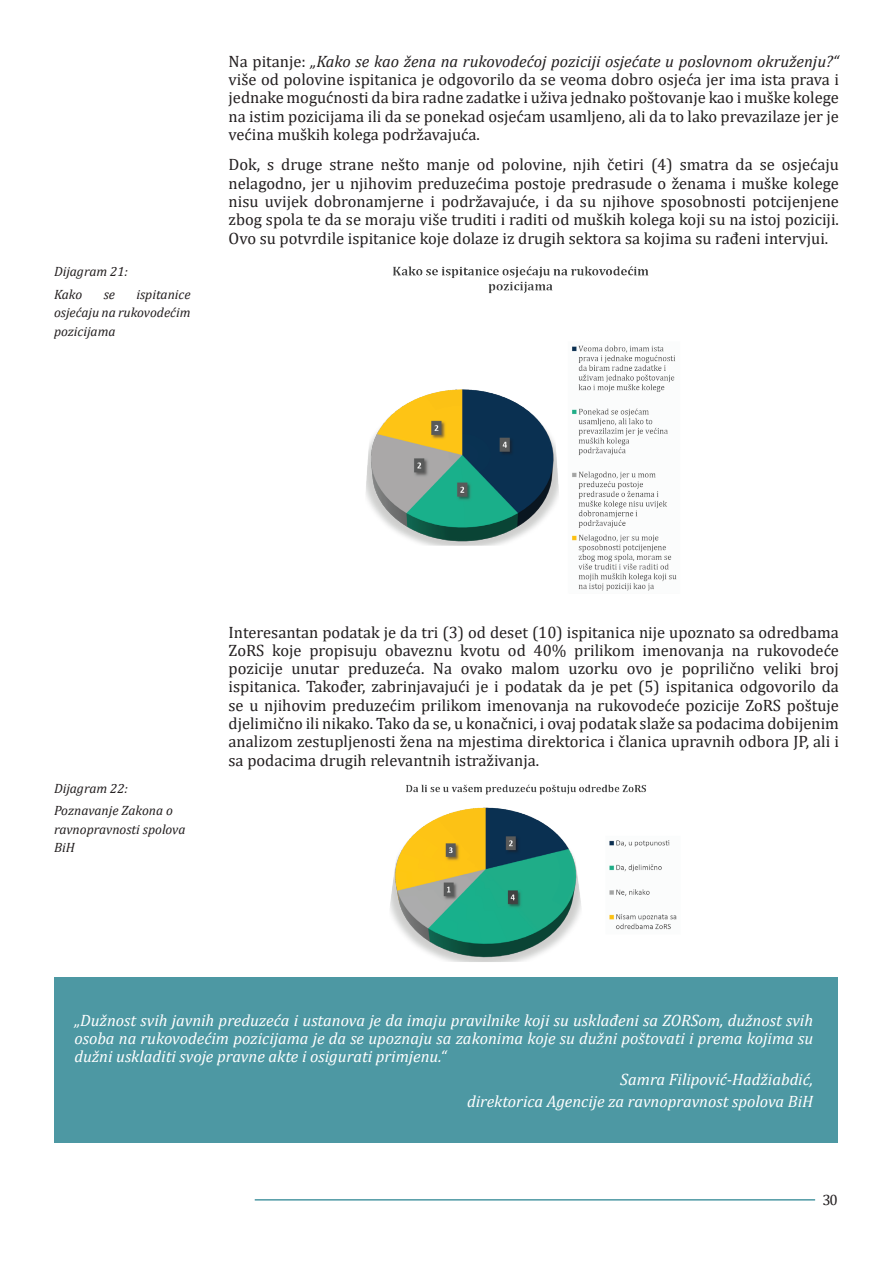
<style>
.page{position:relative;width:893px;height:1263px;background:#fff}
.page>*{position:absolute;margin:0;border:0;box-sizing:border-box;transform-origin:0 0}
.t1{font:16.5px/18.3px "Cambria";color:#231f20;text-align:justify}
.t2{font:italic 16.5px/18.3px "Cambria";color:#fff;text-align:justify}
.t3{font:15px "Cambria";color:#231f20}
.t4{font:italic 13.5px/18.3px "Cambria";color:#231f20}
.s1{font-style:italic}
</style>
<div class="page">
<hr style="left:255px;top:1199px;width:560px;height:1px;background:#4d98a3">
<img style="left:390px;top:784px;width:287px;height:178px">
<img style="left:366px;top:266px;width:311px;height:325px">
<div style="left:54px;top:977px;width:784px;height:165px;background:#4d98a3"></div>
<p class="t4" style="left:54px;top:260px;width:76px;line-height:22.5px">Dijagram 21:<br>Kako</p>
<p class="t4" style="left:54px;top:285px;width:138px;text-align:justify;text-indent:82px">ispitanice osjećaju na rukovodećim pozicijama</p>
<p class="t4" style="left:104px;top:285px;width:13px">se</p>
<p class="t1" style="left:229px;top:52px;width:612px">Na pitanje: <span class="s1">„Kako se kao žena na rukovodećoj poziciji osjećate u poslovnom okruženju?“ </span>više od polovine ispitanica je odgovorilo da se veoma dobro osjeća jer ima ista prava i jednake mogućnosti da bira radne zadatke i uživa jednako poštovanje kao i muške kolege na istim pozicijama ili da se ponekad osjećam usamljeno, ali da to lako prevazilaze jer je većina muških kolega podržavajuća.</p>
<p class="t1" style="left:229px;top:155px;width:612px">Dok, s druge strane nešto manje od polovine, njih četiri (4) smatra da se osjećaju nelagodno, jer u njihovim preduzećima postoje predrasude o ženama i muške kolege nisu uvijek dobronamjerne i podržavajuće, i da su njihove sposobnosti potcijenjene zbog spola te da se moraju više truditi i raditi od muških kolega koji su na istoj poziciji.<br>Ovo su potvrdile ispitanice koje dolaze iz drugih sektora sa kojima su rađeni intervjui.</p>
<p class="t4" style="left:54px;top:776px;width:121px;line-height:22.5px">Dijagram 22:<br>Poznavanje Zakona o</p>
<p class="t4" style="left:54px;top:819px;width:133px">ravnopravnosti spolova<br>BiH</p>
<p class="t1" style="left:229px;top:623px;width:612px">Interesantan podatak je da tri (3) od deset (10) ispitanica nije upoznato sa odredbama ZoRS koje propisuju obaveznu kvotu od 40% prilikom imenovanja na rukovodeće pozicije unutar preduzeća. Na ovako malom uzorku ovo je poprilično veliki broj ispitanica. Također, zabrinjavajući je i podatak da je pet (5) ispitanica odgovorilo da se u njihovim preduzećim prilikom imenovanja na rukovodeće pozicije ZoRS poštuje djelimično ili nikako. Tako da se, u konačnici, i ovaj podatak slaže sa podacima dobijenim analizom zestupljenosti žena na mjestima direktorica i članica upravnih odbora JP, ali i sa podacima drugih relevantnih istraživanja.</p>
<p class="t2" style="left:74px;top:1010px;width:740px">„Dužnost svih javnih preduzeća i ustanova je da imaju pravilnike koji su usklađeni sa ZORSom, dužnost svih osoba na rukovodećim pozicijama je da se upoznaju sa zakonima koje su dužni poštovati i prema kojima su dužni uskladiti svoje pravne akte i osigurati primjenu.“</p>
<p class="t2" style="left:467px;top:1067px;width:348px;line-height:22.5px;text-align:right">Samra Filipović-Hadžiabdić,<br>direktorica Agencije za ravnopravnost spolova BiH</p>
<p class="t3" style="left:822px;top:1191px;width:17px">30</p>
</div>
